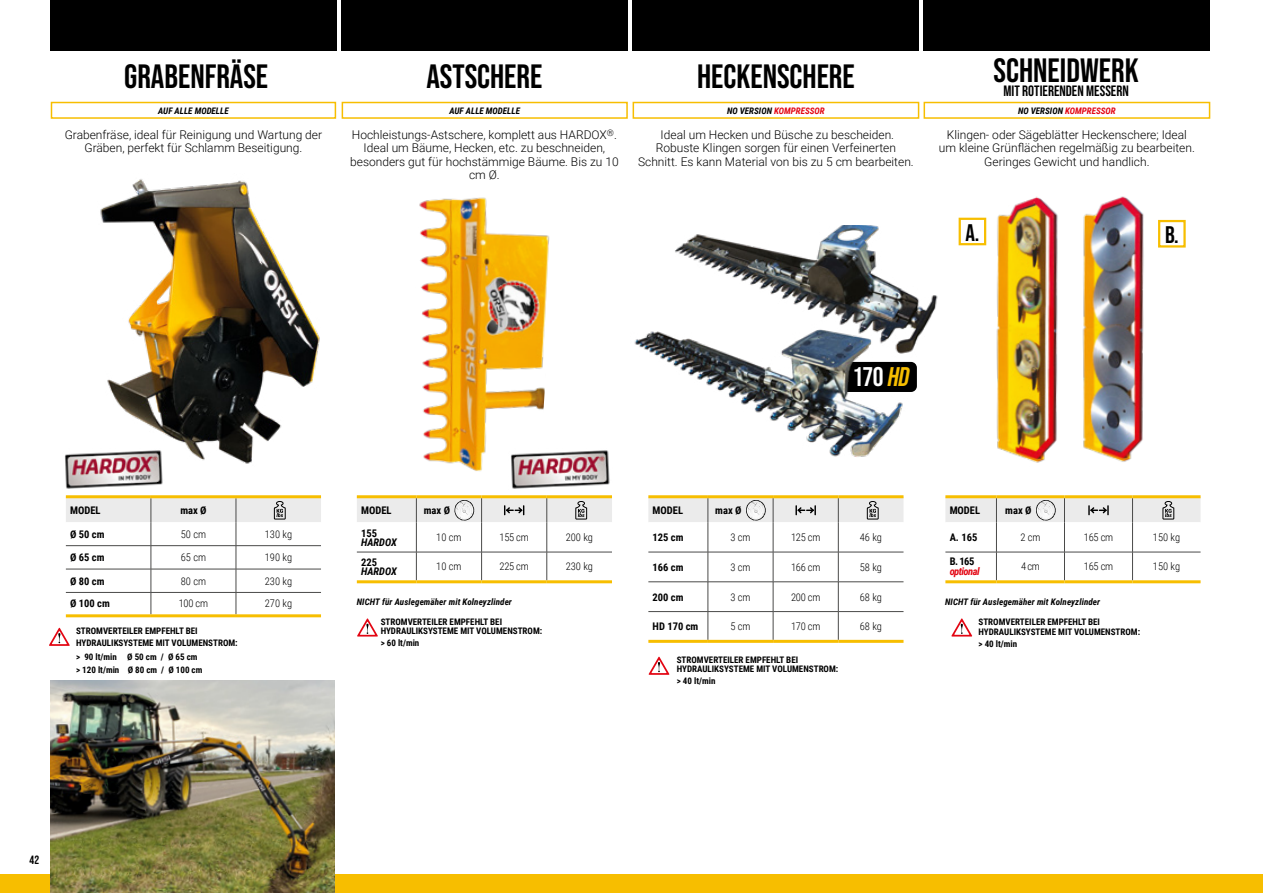
<style>
.page{position:relative;width:1263px;height:893px;background:#fff}
.page>*{position:absolute;margin:0;border:0;box-sizing:border-box;transform-origin:0 0}
.t1{font:33.75px "Bebas Neue";color:#000}
.t2{font:27px "Bebas Neue";color:#fff}
.t3{font:24px "Bebas Neue";color:#000}
.t4{font:15px "Bebas Neue";color:#000}
.t5{font:300 12px/13.5px "Roboto";color:#000;text-align:center}
.t6{font:12px "Bebas Neue";color:#000}
.t7{font:300 10.5px "Roboto Condensed";letter-spacing:-.01em;color:#000}
.t8{font:700 10.5px "Roboto Condensed";color:#000}
.t9{font:italic 700 10.5px "Roboto Condensed";color:#000}
.t10{font:italic 700 10.5px "Roboto Condensed";letter-spacing:-.05em;color:#e30613}
.t11{font:700 9px/9px "Roboto Condensed";color:#000}
.t12{font:italic 700 9px "Roboto Condensed";letter-spacing:.01em;color:#000}
.t13{font:italic 700 9px "Roboto Condensed";color:#e30613}
.s1{color:#000}
.s2{font-style:italic;color:#f7be00}
</style>
<div class="page">
<div style="left:0;top:874px;width:1263px;height:19px;background:#f7be00"></div>
<img style="left:419px;top:197px;width:131px;height:274px">
<img style="left:100px;top:179px;width:220px;height:285px">
<div style="left:341px;top:0;width:287px;height:51px;background:#000"></div>
<div style="left:633px;top:0;width:286px;height:51px;background:#000"></div>
<div style="left:923px;top:0;width:287px;height:51px;background:#000"></div>
<div style="left:50px;top:0;width:287px;height:51px;background:#000"></div>
<img style="left:634px;top:225px;width:304px;height:232px">
<img style="left:996px;top:196px;width:62px;height:267px">
<img style="left:1082px;top:196px;width:62px;height:266px">
<svg style="left:951px;top:618px;width:21px;height:19px"></svg>
<svg style="left:648px;top:656px;width:22px;height:19px"></svg>
<svg style="left:357px;top:618px;width:21px;height:19px"></svg>
<svg style="left:49px;top:627px;width:21px;height:19px"></svg>
<div style="left:959px;top:218px;width:27px;height:27px;border:2px solid #f7be00"></div>
<div style="left:1158px;top:220px;width:28px;height:28px;border:2px solid #f7be00"></div>
<img style="left:51px;top:681px;width:284px;height:212px">
<img style="left:65px;top:448px;width:100px;height:41px">
<img style="left:509px;top:448px;width:101px;height:41px">
<div style="left:51px;top:102px;width:285px;height:17px;border:2px solid #f7be00"></div>
<div style="left:342px;top:102px;width:286px;height:17px;border:2px solid #f7be00"></div>
<div style="left:633px;top:102px;width:286px;height:17px;border:2px solid #f7be00"></div>
<div style="left:923px;top:102px;width:287px;height:17px;border:2px solid #f7be00"></div>
<hr style="left:66px;top:614px;width:85px;height:3px;background:#f7be00">
<hr style="left:151px;top:614px;width:85px;height:3px;background:#f7be00">
<hr style="left:236px;top:614px;width:85px;height:3px;background:#f7be00">
<hr style="left:66px;top:495px;width:85px;height:3px;background:#f7be00">
<hr style="left:151px;top:495px;width:85px;height:3px;background:#f7be00">
<hr style="left:236px;top:495px;width:85px;height:3px;background:#f7be00">
<svg style="left:66px;top:497px;width:255px;height:119px"></svg>
<hr style="left:357px;top:495px;width:59px;height:3px;background:#f7be00">
<hr style="left:416px;top:495px;width:66px;height:3px;background:#f7be00">
<hr style="left:482px;top:495px;width:65px;height:3px;background:#f7be00">
<hr style="left:547px;top:495px;width:65px;height:3px;background:#f7be00">
<hr style="left:357px;top:580px;width:59px;height:3px;background:#f7be00">
<hr style="left:416px;top:580px;width:66px;height:3px;background:#f7be00">
<hr style="left:482px;top:580px;width:65px;height:3px;background:#f7be00">
<hr style="left:547px;top:580px;width:65px;height:3px;background:#f7be00">
<svg style="left:357px;top:497px;width:255px;height:85px"></svg>
<hr style="left:648px;top:495px;width:60px;height:3px;background:#f7be00">
<hr style="left:708px;top:495px;width:65px;height:3px;background:#f7be00">
<hr style="left:773px;top:495px;width:65px;height:3px;background:#f7be00">
<hr style="left:838px;top:495px;width:65px;height:3px;background:#f7be00">
<hr style="left:648px;top:640px;width:60px;height:3px;background:#f7be00">
<hr style="left:708px;top:640px;width:65px;height:3px;background:#f7be00">
<hr style="left:773px;top:640px;width:65px;height:3px;background:#f7be00">
<hr style="left:838px;top:640px;width:65px;height:3px;background:#f7be00">
<svg style="left:648px;top:497px;width:255px;height:144px"></svg>
<hr style="left:945px;top:495px;width:51px;height:3px;background:#f7be00">
<hr style="left:996px;top:495px;width:68px;height:3px;background:#f7be00">
<hr style="left:1064px;top:495px;width:68px;height:3px;background:#f7be00">
<hr style="left:1132px;top:495px;width:68px;height:3px;background:#f7be00">
<hr style="left:945px;top:580px;width:51px;height:3px;background:#f7be00">
<hr style="left:996px;top:580px;width:68px;height:3px;background:#f7be00">
<hr style="left:1064px;top:580px;width:68px;height:3px;background:#f7be00">
<hr style="left:1132px;top:580px;width:68px;height:3px;background:#f7be00">
<svg style="left:945px;top:497px;width:255px;height:85px"></svg>
<h1 class="t1" style="left:124px;top:57px;width:145px">GRABENFRÄSE</h1>
<h1 class="t1" style="left:426px;top:57px;width:117px">ASTSCHERE</h1>
<h1 class="t1" style="left:697px;top:57px;width:159px">HECKENSCHERE</h1>
<h1 class="t1" style="left:994px;top:51px;width:146px">SCHNEIDWERK</h1>
<p class="t4" style="left:1003px;top:82px;width:127px">MIT ROTIERENDEN MESSERN</p>
<p class="t12" style="left:158px;top:104px;width:72px">AUF ALLE MODELLE</p>
<p class="t5" style="left:65px;top:127px;width:259px">Grabenfräse, ideal für Reinigung und Wartung der<br>Gräben, perfekt für Schlamm Beseitigung.</p>
<p class="t12" style="left:449px;top:104px;width:72px">AUF ALLE MODELLE</p>
<p class="t5" style="left:350px;top:127px;width:270px">Hochleistungs-Astschere, komplett aus HARDOX<sup>®</sup>.<br>Ideal um Bäume, Hecken, etc. zu beschneiden, besonders gut für hochstämmige Bäume. Bis zu 10 cm Ø.</p>
<p class="t13" style="left:727px;top:104px;width:99px"><span class="s1">NO VERSION</span> KOMPRESSOR</p>
<p class="t13" style="left:1018px;top:104px;width:99px"><span class="s1">NO VERSION</span> KOMPRESSOR</p>
<p class="t5" style="left:638px;top:127px;width:277px">Ideal um Hecken und Büsche zu bescheiden.<br>Robuste Klingen sorgen für einen Verfeinerten<br>Schnitt. Es kann Material von bis zu 5 cm bearbeiten.</p>
<p class="t5" style="left:939px;top:127px;width:257px">Klingen- oder Sägeblätter Heckenschere; Ideal um kleine Grünflächen regelmäßig zu bearbeiten.<br>Geringes Gewicht und handlich.</p>
<h3 class="t3" style="left:965px;top:219px;width:15px">A.</h3>
<h3 class="t3" style="left:1165px;top:221px;width:15px">B.</h3>
<p class="t8" style="left:70px;top:503px;width:32px">MODEL</p>
<p class="t8" style="left:180px;top:503px;width:28px">max Ø</p>
<p class="t8" style="left:70px;top:527px;width:36px">Ø 50 cm</p>
<p class="t7" style="left:181px;top:527px;width:27px">50 cm</p>
<p class="t7" style="left:265px;top:527px;width:29px">130 kg</p>
<p class="t8" style="left:70px;top:550px;width:36px">Ø 65 cm</p>
<p class="t7" style="left:181px;top:550px;width:27px">65 cm</p>
<p class="t7" style="left:265px;top:550px;width:29px">190 kg</p>
<p class="t8" style="left:70px;top:574px;width:36px">Ø 80 cm</p>
<p class="t7" style="left:181px;top:574px;width:27px">80 cm</p>
<p class="t7" style="left:265px;top:574px;width:29px">230 kg</p>
<p class="t8" style="left:70px;top:596px;width:41px">Ø 100 cm</p>
<p class="t7" style="left:179px;top:596px;width:31px">100 cm</p>
<p class="t7" style="left:265px;top:596px;width:29px">270 kg</p>
<p class="t11" style="left:76px;top:625px;width:163px;line-height:12px">STROMVERTEILER EMPFEHLT BEI<br>HYDRAULIKSYSTEME MIT VOLUMENSTROM:</p>
<p class="t11" style="left:76px;top:649px;width:128px;line-height:13.5px">&gt; 90 lt/min Ø 50 cm / Ø 65 cm &gt; 120 lt/min Ø 80 cm / Ø 100 cm</p>
<h2 class="t2" style="left:852px;top:362px;width:62px">170 <span class="s2">HD</span></h2>
<p class="t8" style="left:361px;top:503px;width:32px">MODEL</p>
<p class="t8" style="left:424px;top:503px;width:28px">max Ø</p>
<p class="t8" style="left:361px;top:525px;width:17px">155</p>
<p class="t9" style="left:361px;top:534px;width:37px">HARDOX</p>
<p class="t8" style="left:653px;top:503px;width:32px">MODEL</p>
<p class="t8" style="left:715px;top:503px;width:28px">max Ø</p>
<p class="t8" style="left:653px;top:530px;width:32px">125 cm</p>
<p class="t7" style="left:730px;top:530px;width:22px">3 cm</p>
<p class="t7" style="left:791px;top:530px;width:31px">125 cm</p>
<p class="t7" style="left:860px;top:530px;width:24px">46 kg</p>
<p class="t8" style="left:653px;top:560px;width:32px">166 cm</p>
<p class="t7" style="left:730px;top:560px;width:22px">3 cm</p>
<p class="t7" style="left:791px;top:560px;width:31px">166 cm</p>
<p class="t7" style="left:860px;top:560px;width:24px">58 kg</p>
<p class="t8" style="left:653px;top:589px;width:32px">200 cm</p>
<p class="t7" style="left:730px;top:589px;width:22px">3 cm</p>
<p class="t7" style="left:791px;top:589px;width:31px">200 cm</p>
<p class="t7" style="left:860px;top:589px;width:24px">68 kg</p>
<p class="t8" style="left:653px;top:619px;width:47px">HD 170 cm</p>
<p class="t7" style="left:730px;top:619px;width:22px">5 cm</p>
<p class="t7" style="left:791px;top:619px;width:31px">170 cm</p>
<p class="t7" style="left:860px;top:619px;width:24px">68 kg</p>
<p class="t8" style="left:950px;top:503px;width:32px">MODEL</p>
<p class="t8" style="left:1005px;top:503px;width:28px">max Ø</p>
<p class="t8" style="left:950px;top:530px;width:29px">A. 165</p>
<p class="t7" style="left:1020px;top:530px;width:22px">2 cm</p>
<p class="t7" style="left:1084px;top:530px;width:31px">165 cm</p>
<p class="t7" style="left:1153px;top:530px;width:29px">150 kg</p>
<p class="t8" style="left:950px;top:554px;width:26px">B. 165</p>
<p class="t10" style="left:950px;top:564px;width:31px">optional</p>
<p class="t7" style="left:436px;top:530px;width:27px">10 cm</p>
<p class="t7" style="left:499px;top:530px;width:31px">155 cm</p>
<p class="t7" style="left:566px;top:530px;width:29px">200 kg</p>
<p class="t8" style="left:361px;top:555px;width:17px">225</p>
<p class="t9" style="left:361px;top:564px;width:37px">HARDOX</p>
<p class="t7" style="left:436px;top:559px;width:27px">10 cm</p>
<p class="t7" style="left:499px;top:559px;width:31px">225 cm</p>
<p class="t7" style="left:566px;top:559px;width:29px">230 kg</p>
<p class="t7" style="left:1021px;top:559px;width:20px">4 cm</p>
<p class="t7" style="left:1084px;top:559px;width:31px">165 cm</p>
<p class="t7" style="left:1153px;top:559px;width:29px">150 kg</p>
<p class="t12" style="left:357px;top:595px;width:157px">NICHT für Auslegemäher mit Kolneyzlinder</p>
<p class="t12" style="left:945px;top:595px;width:157px">NICHT für Auslegemäher mit Kolneyzlinder</p>
<p class="t11" style="left:381px;top:617px;width:163px">STROMVERTEILER EMPFEHLT BEI<br>HYDRAULIKSYSTEME MIT VOLUMENSTROM:</p>
<p class="t11" style="left:381px;top:638px;width:40px">&gt; 60 lt/min</p>
<p class="t11" style="left:978px;top:616px;width:163px;line-height:10.5px">STROMVERTEILER EMPFEHLT BEI<br>HYDRAULIKSYSTEME MIT VOLUMENSTROM:</p>
<p class="t11" style="left:978px;top:639px;width:40px">&gt; 40 lt/min</p>
<p class="t11" style="left:677px;top:655px;width:163px">STROMVERTEILER EMPFEHLT BEI<br>HYDRAULIKSYSTEME MIT VOLUMENSTROM:</p>
<p class="t11" style="left:677px;top:676px;width:40px">&gt; 40 lt/min</p>
<p class="t6" style="left:30px;top:853px;width:11px">42</p>
</div>
